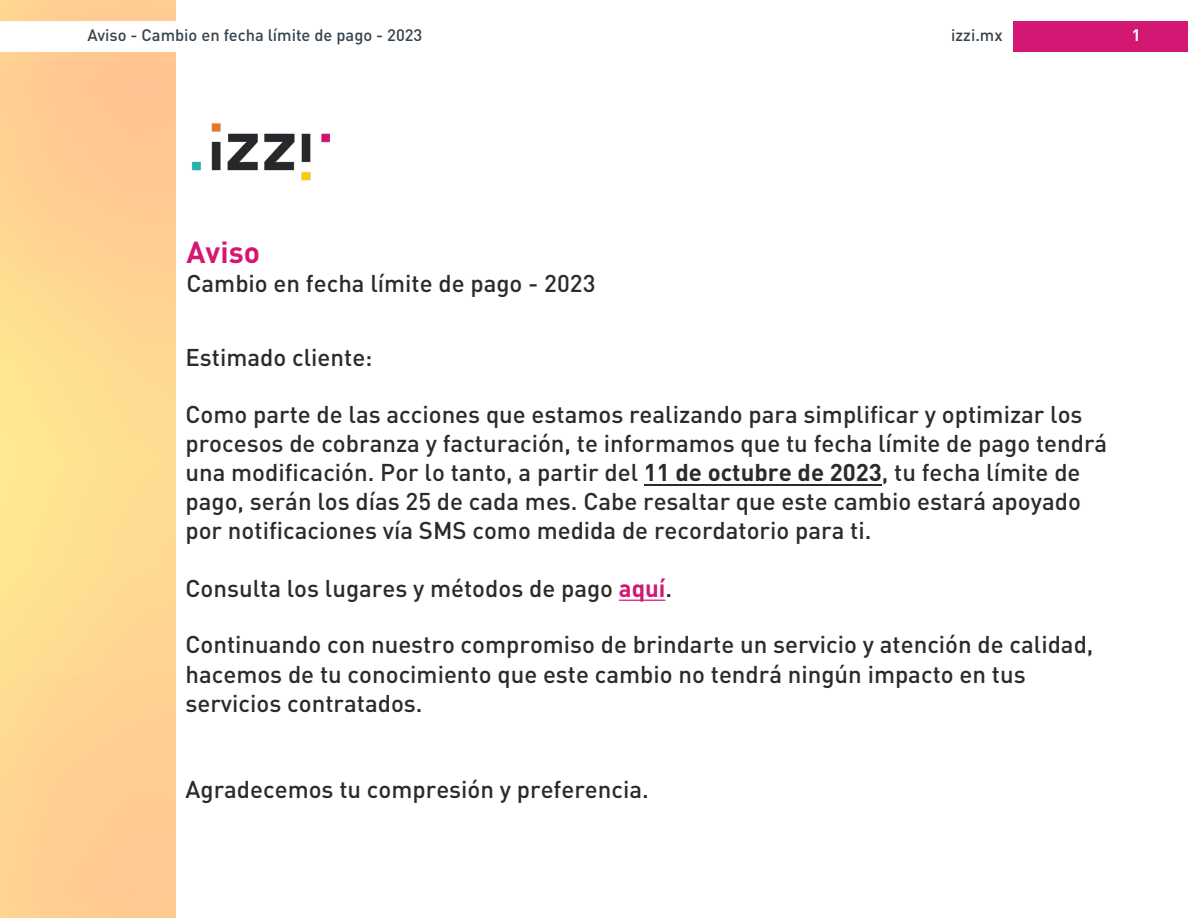
<style>
.page{position:relative;width:1188px;height:918px;background:#fff}
.page>*{position:absolute;margin:0;border:0;box-sizing:border-box;transform-origin:0 0}
.Medium_-_Primary_-_Regular{font:700 30px "DIN Pro";color:#d31772}
.Medium_-_Primary_-_Regular-2{font:500 24px/29.1px "DIN Pro";color:#2b2b28}
.t1{font:500 16.5px "DIN Pro";color:#36424b}
.t2{font:700 16.5px "DIN Pro";color:#fff}
.s1{font-weight:700}
.s2{font-weight:700;color:#d31772}
</style>
<div class="page">
<div style="left:1014px;top:21px;width:174px;height:30px;background:#d31772"></div>
<img style="left:192px;top:123px;width:138px;height:58px">
<hr style="left:644px;top:484px;width:237px;height:1px;background:#2b2b28">
<hr style="left:619px;top:600px;width:47px;height:1px;background:#d31772">
<p class="t1" style="left:87px;top:24px;width:336px">Aviso - Cambio en fecha límite de pago - 2023</p>
<p class="t1" style="left:951px;top:24px;width:53px">izzi.mx</p>
<p class="t2" style="left:1132px;top:24px;width:10px">1</p>
<p class="Medium_-_Primary_-_Regular" style="left:186px;top:232px;width:75px">Aviso</p>
<p class="Medium_-_Primary_-_Regular-2" style="left:186px;top:268px;width:410px">Cambio en fecha límite de pago - 2023</p>
<p class="Medium_-_Primary_-_Regular-2" style="left:185px;top:342px;width:189px">Estimado cliente:</p>
<p class="Medium_-_Primary_-_Regular-2" style="left:185px;top:399px;width:923px">Como parte de las acciones que estamos realizando para simplificar y optimizar los procesos de cobranza y facturación, te informamos que tu fecha límite de pago tendrá una modificación. Por lo tanto, a partir del <span class="s1">11 de octubre de 2023</span>, tu fecha límite de pago, serán los días 25 de cada mes. Cabe resaltar que este cambio estará apoyado por notificaciones vía SMS como medida de recordatorio para ti.</p>
<p class="Medium_-_Primary_-_Regular-2" style="left:185px;top:573px;width:488px">Consulta los lugares y métodos de pago <span class="s2">aquí</span>.</p>
<p class="Medium_-_Primary_-_Regular-2" style="left:185px;top:629px;width:910px">Continuando con nuestro compromiso de brindarte un servicio y atención de calidad, hacemos de tu conocimiento que este cambio no tendrá ningún impacto en tus servicios contratados.</p>
<p class="Medium_-_Primary_-_Regular-2" style="left:185px;top:774px;width:465px">Agradecemos tu compresión y preferencia.</p>
</div>
